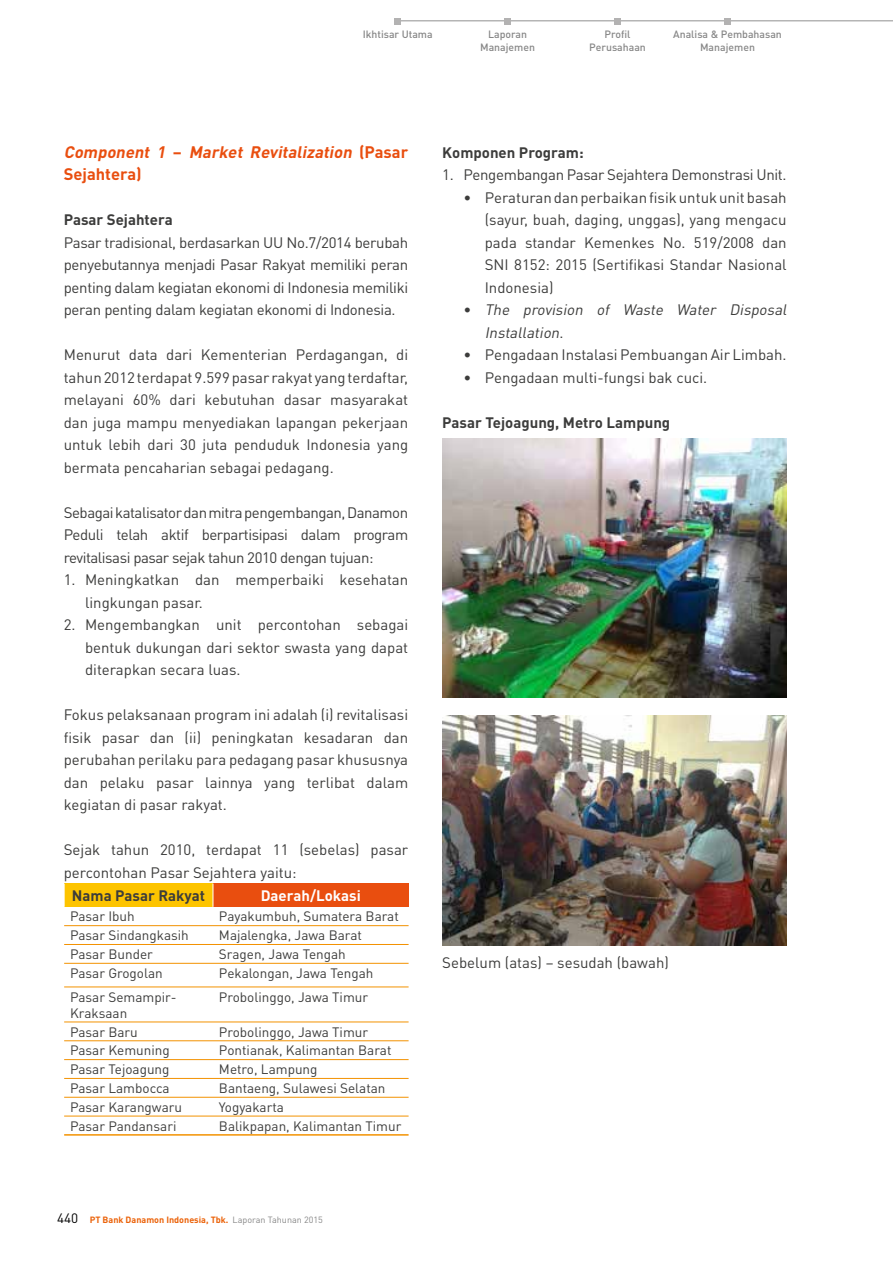
<style>
.page{position:relative;width:893px;height:1263px;background:#fff}
.page>*{position:absolute;margin:0;border:0;box-sizing:border-box;transform-origin:0 0}
.t1{font:italic 700 16.5px/22.5px "DIN Pro";color:#e94e0f}
.t2{font:15px/22.5px "DIN Pro";color:#3c3c3b;text-align:justify}
.t3{font:700 15px "DIN Pro";color:#3c3c3b}
.t4{font:italic 15px/22.5px "DIN Pro";color:#3c3c3b}
.t5{font:15px "DIN Pro";letter-spacing:-.02em;color:#3c3c3b}
.t6{font:700 15px "DIN Pro";color:#fff}
.t7{font:13.5px/16.2px "DIN Pro";color:#3c3c3b}
.t8{font:500 10.5px/12.6px "DIN Pro";color:#878787;text-align:center}
.t9{font:700 9px "DIN Pro";color:#eb6209}
.s1{font-style:normal}
.s2{font-weight:400;font-size:13.5px;color:#000}
.s3{font-weight:400;color:#878787}
</style>
<div class="page">
<hr style="left:398px;top:21px;width:495px;height:1px;background:#909090">
<svg style="left:395px;top:18px;width:6px;height:6px"></svg>
<svg style="left:505px;top:18px;width:6px;height:6px"></svg>
<div style="left:614px;top:18px;width:7px;height:6px;background:#b3b2b2"></div>
<div style="left:724px;top:18px;width:7px;height:6px;background:#b3b2b2"></div>
<div style="left:64px;top:884px;width:149px;height:23px;background:#fdc400"></div>
<div style="left:213px;top:884px;width:196px;height:23px;background:#e94e0f"></div>
<hr style="left:64px;top:1134px;width:149px;height:1px;background:#f39200">
<hr style="left:213px;top:1134px;width:196px;height:1px;background:#f39200">
<hr style="left:64px;top:925px;width:149px;height:1px;background:#f39200">
<hr style="left:213px;top:925px;width:196px;height:1px;background:#f39200">
<svg style="left:64px;top:884px;width:1px;height:23px"></svg>
<svg style="left:213px;top:884px;width:1px;height:23px"></svg>
<hr style="left:64px;top:944px;width:149px;height:1px;background:#f39200">
<hr style="left:213px;top:944px;width:196px;height:1px;background:#f39200">
<hr style="left:64px;top:963px;width:149px;height:1px;background:#f39200">
<hr style="left:213px;top:963px;width:196px;height:1px;background:#f39200">
<hr style="left:64px;top:987px;width:149px;height:1px;background:#f39200">
<hr style="left:213px;top:987px;width:196px;height:1px;background:#f39200">
<hr style="left:64px;top:1022px;width:149px;height:1px;background:#f39200">
<hr style="left:213px;top:1022px;width:196px;height:1px;background:#f39200">
<hr style="left:64px;top:1040px;width:149px;height:1px;background:#f39200">
<hr style="left:213px;top:1040px;width:196px;height:1px;background:#f39200">
<hr style="left:64px;top:1059px;width:149px;height:1px;background:#f39200">
<hr style="left:213px;top:1059px;width:196px;height:1px;background:#f39200">
<hr style="left:64px;top:1078px;width:149px;height:1px;background:#f39200">
<hr style="left:213px;top:1078px;width:196px;height:1px;background:#f39200">
<hr style="left:64px;top:1097px;width:149px;height:1px;background:#f39200">
<hr style="left:213px;top:1097px;width:196px;height:1px;background:#f39200">
<hr style="left:64px;top:1116px;width:149px;height:1px;background:#f39200">
<hr style="left:213px;top:1116px;width:196px;height:1px;background:#f39200">
<img style="left:442px;top:439px;width:345px;height:259px">
<img style="left:442px;top:716px;width:345px;height:229px">
<p class="t8" style="left:363px;top:28px;width:72px">Ikhtisar Utama</p>
<p class="t8" style="left:480px;top:28px;width:56px">Laporan<br>Manajemen</p>
<p class="t8" style="left:589px;top:28px;width:58px">Profil<br>Perusahaan</p>
<p class="t8" style="left:673px;top:28px;width:110px">Analisa &amp; Pembahasan<br>Manajemen</p>
<p class="t1" style="left:64px;top:140px;width:346px">Component 1 <span class="s1">–</span> Market Revitalization <span class="s1">( P a s a r<br>Sejahtera)</span></p>
<p class="t3" style="left:64px;top:209px;width:111px">Pasar Sejahtera</p>
<p class="t2" style="left:64px;top:230px;width:346px">Pasar tradisional, berdasarkan UU No.7/2014 berubah penyebutannya menjadi Pasar Rakyat memiliki peran penting dalam kegiatan ekonomi di Indonesia memiliki peran penting dalam kegiatan ekonomi di Indonesia.</p>
<p class="t2" style="left:64px;top:343px;width:346px">Menurut data dari Kementerian Perdagangan, di tahun 2012 terdapat 9.599 pasar rakyat yang terdaftar, melayani 60% dari kebutuhan dasar masyarakat dan juga mampu menyediakan lapangan pekerjaan untuk lebih dari 30 juta penduduk Indonesia yang bermata pencaharian sebagai pedagang.</p>
<p class="t2" style="left:64px;top:500px;width:346px">Sebagai katalisator dan mitra pengembangan, Danamon Peduli telah aktif berpartisipasi dalam program revitalisasi pasar sejak tahun 2010 dengan tujuan:</p>
<p class="t2" style="left:85px;top:568px;width:325px;text-indent:-21px">1. Meningkatkan dan memperbaiki kesehatan lingkungan pasar.</p>
<p class="t2" style="left:85px;top:613px;width:325px;text-indent:-21px">2. Mengembangkan unit percontohan sebagai bentuk dukungan dari sektor swasta yang dapat diterapkan secara luas.</p>
<p class="t2" style="left:64px;top:703px;width:346px">Fokus pelaksanaan program ini adalah (i) revitalisasi fisik pasar dan (ii) peningkatan kesadaran dan perubahan perilaku para pedagang pasar khususnya dan pelaku pasar lainnya yang terlibat dalam kegiatan di pasar rakyat.</p>
<p class="t2" style="left:64px;top:838px;width:346px">Sejak tahun 2010, terdapat 11 (sebelas) pasar percontohan Pasar Sejahtera yaitu:</p>
<p class="t3" style="left:72px;top:885px;width:135px">Nama Pasar Rakyat</p>
<p class="t6" style="left:261px;top:885px;width:102px">Daerah/Lokasi</p>
<p class="t7" style="left:70px;top:908px;width:66px">Pasar Ibuh</p>
<p class="t7" style="left:219px;top:908px;width:181px">Payakumbuh, Sumatera Barat</p>
<p class="t7" style="left:70px;top:927px;width:120px">Pasar Sindangkasih</p>
<p class="t7" style="left:219px;top:927px;width:144px">Majalengka, Jawa Barat</p>
<p class="t7" style="left:70px;top:945px;width:84px">Pasar Bunder</p>
<p class="t7" style="left:219px;top:945px;width:128px">Sragen, Jawa Tengah</p>
<p class="t7" style="left:70px;top:964px;width:94px">Pasar Grogolan</p>
<p class="t7" style="left:219px;top:964px;width:156px">Pekalongan, Jawa Tengah</p>
<p class="t7" style="left:70px;top:988px;width:108px">Pasar Semampir-<br>Kraksaan</p>
<p class="t7" style="left:219px;top:988px;width:151px">Probolinggo, Jawa Timur</p>
<p class="t7" style="left:70px;top:1023px;width:69px">Pasar Baru</p>
<p class="t7" style="left:219px;top:1023px;width:151px">Probolinggo, Jawa Timur</p>
<p class="t7" style="left:70px;top:1042px;width:101px">Pasar Kemuning</p>
<p class="t7" style="left:219px;top:1042px;width:174px">Pontianak, Kalimantan Barat</p>
<p class="t7" style="left:70px;top:1061px;width:101px">Pasar Tejoagung</p>
<p class="t7" style="left:219px;top:1061px;width:100px">Metro, Lampung</p>
<p class="t7" style="left:70px;top:1079px;width:101px">Pasar Lambocca</p>
<p class="t7" style="left:219px;top:1079px;width:168px">Bantaeng, Sulawesi Selatan</p>
<p class="t7" style="left:70px;top:1098px;width:113px">Pasar Karangwaru</p>
<p class="t7" style="left:219px;top:1098px;width:66px">Yogyakarta</p>
<p class="t7" style="left:70px;top:1117px;width:108px">Pasar Pandansari</p>
<p class="t7" style="left:219px;top:1117px;width:184px">Balikpapan, Kalimantan Timur</p>
<p class="t9" style="left:57px;top:1213px;width:267px"><span class="s2">440</span> PT Bank Danamon Indonesia, Tbk. <span class="s3">Laporan Tahunan 2015</span></p>
<p class="t3" style="left:442px;top:142px;width:143px">Komponen Program:</p>
<p class="t5" style="left:442px;top:164px;width:346px">1. Pengembangan Pasar Sejahtera Demonstrasi Unit.</p>
<p class="t2" style="left:485px;top:185px;width:303px;text-indent:-21px">• Peraturan dan perbaikan fisik untuk unit basah (sayur, buah, daging, unggas), yang mengacu pada standar Kemenkes No. 519/2008 dan SNI 8152: 2015 (Sertifikasi Standar Nasional Indonesia)</p>
<p class="t4" style="left:485px;top:298px;width:307px;text-indent:-21px"><span class="s1">•</span> The provision of Waste Water Disposal<br>Installation<span class="s1">.</span></p>
<p class="t2" style="left:463px;top:343px;width:325px">• Pengadaan Instalasi Pembuangan Air Limbah.</p>
<p class="t2" style="left:463px;top:365px;width:245px">• Pengadaan multi-fungsi bak cuci.</p>
<p class="t3" style="left:442px;top:412px;width:230px">Pasar Tejoagung, Metro Lampung</p>
<p class="t2" style="left:442px;top:950px;width:228px">Sebelum (atas) – sesudah (bawah)</p>
</div>
